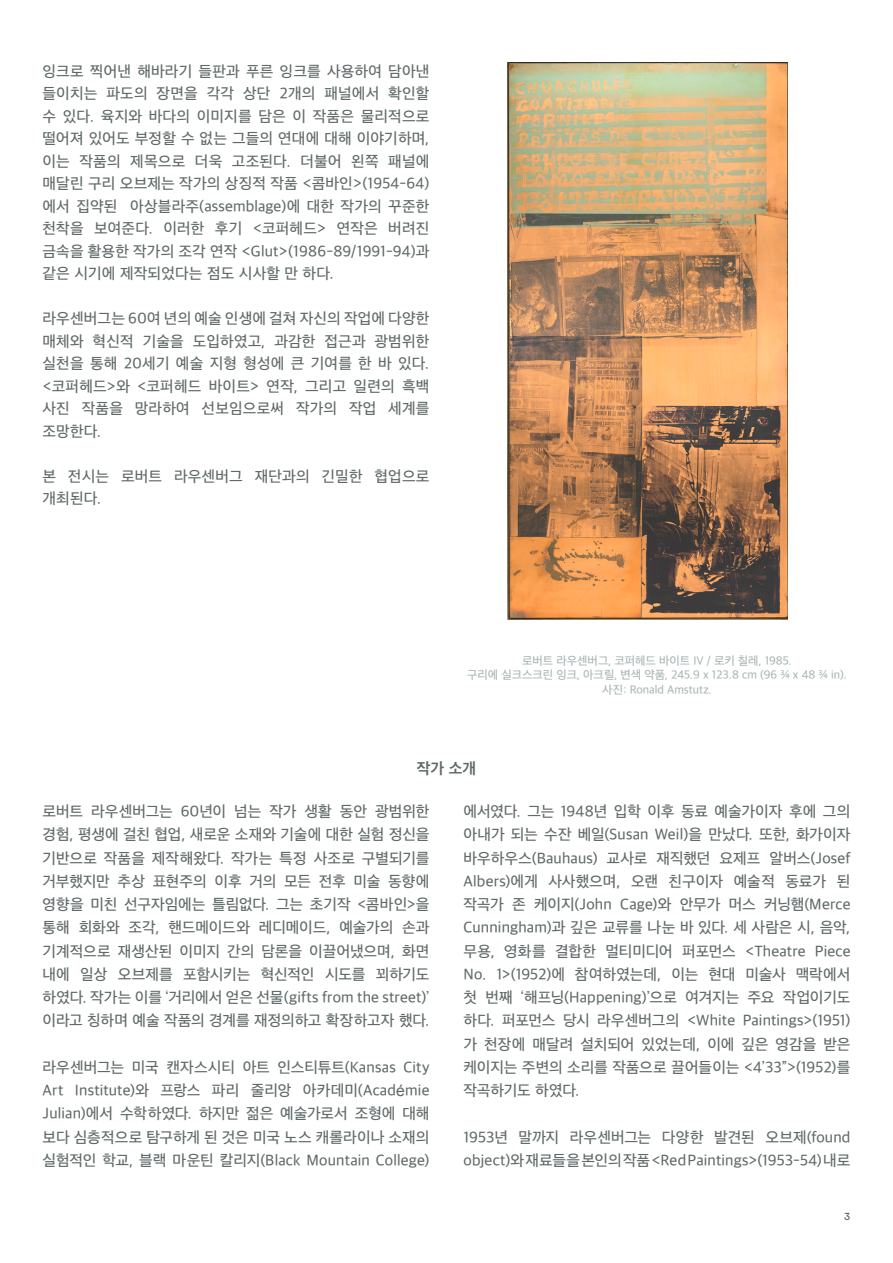
<style>
.page{position:relative;width:893px;height:1263px;background:#fff}
.page>*{position:absolute;margin:0;border:0;box-sizing:border-box;transform-origin:0 0}
.t1{font:500 15.75px/23.2px "Apple SD Gothic Neo";letter-spacing:.01em;color:#606969;text-align:justify}
.t2{font:700 15.75px "Apple SD Gothic Neo";color:#606969}
.t3{font:500 12px/14.4px "Apple SD Gothic Neo";color:#a9b5b5;text-align:center}
.t4{font:10.5px "Formale Grotesque N3";color:#606969}
.s1{font-family:"Arial";font-weight:400}
</style>
<div class="page">
<img style="left:507px;top:63px;width:280px;height:557px">
<p class="t1" style="left:43px;top:61px;width:388px;line-height:22.5px">잉크로 찍어낸 해바라기 들판과 푸른 잉크를 사용하여 담아낸 들이치는 파도의 장면을 각각 상단 2개의 패널에서 확인할 수 있다. 육지와 바다의 이미지를 담은 이 작품은 물리적으로 떨어져 있어도 부정할 수 없는 그들의 연대에 대해 이야기하며, 이는 작품의 제목으로 더욱 고조된다. 더불어 왼쪽 패널에 매달린 구리 오브제는 작가의 상징적 작품 &lt;콤바인&gt;(1954-64) 에서 집약된 아상블라주(assemblage)에 대한 작가의 꾸준한 천착을 보여준다. 이러한 후기 &lt;코퍼헤드&gt; 연작은 버려진 금속을 활용한 작가의 조각 연작 &lt;Glut&gt;(1986-89/1991-94)과 같은 시기에 제작되었다는 점도 시사할 만 하다.</p>
<p class="t1" style="left:43px;top:308px;width:388px;line-height:22.5px">라우센버그는 60여 년의 예술 인생에 걸쳐 자신의 작업에 다양한 매체와 혁신적 기술을 도입하였고, 과감한 접근과 광범위한 실천을 통해 20세기 예술 지형 형성에 큰 기여를 한 바 있다. &lt;코퍼헤드&gt;와 &lt;코퍼헤드 바이트&gt; 연작, 그리고 일련의 흑백 사진 작품을 망라하여 선보임으로써 작가의 작업 세계를 조망한다.</p>
<p class="t1" style="left:43px;top:466px;width:388px;line-height:22.5px">본 전시는 로버트 라우센버그 재단과의 긴밀한 협업으로 개최된다.</p>
<p class="t3" style="left:467px;top:654px;width:381px">로버트 라우센버그, 코퍼헤드 바이트 IV / 로키 칠레, 1985.<br>구리에 실크스크린 잉크, 아크릴, 변색 약품, 245.9 x 123.8 cm (96 ¾ x 48 ¾ in). 사진: Ronald Amstutz.</p>
<p class="t2" style="left:417px;top:760px;width:61px">작가 소개</p>
<p class="t1" style="left:43px;top:801px;width:388px">로버트 라우센버그는 60년이 넘는 작가 생활 동안 광범위한 경험, 평생에 걸친 협업, 새로운 소재와 기술에 대한 실험 정신을 기반으로 작품을 제작해왔다. 작가는 특정 사조로 구별되기를 거부했지만 추상 표현주의 이후 거의 모든 전후 미술 동향에 영향을 미친 선구자임에는 틀림없다. 그는 초기작 &lt;콤바인&gt;을 통해 회화와 조각, 핸드메이드와 레디메이드, 예술가의 손과 기계적으로 재생산된 이미지 간의 담론을 이끌어냈으며, 화면 내에 일상 오브제를 포함시키는 혁신적인 시도를 꾀하기도 하였다. 작가는 이를 ‘거리에서 얻은 선물(gifts from the street)’ 이라고 칭하며 예술 작품의 경계를 재정의하고 확장하고자 했다.</p>
<p class="t1" style="left:43px;top:1056px;width:388px">라우센버그는 미국 캔자스시티 아트 인스티튜트(Kansas City Art Institute)와 프랑스 파리 줄리앙 아카데미(Acad<span class="s1">é</span>mie Julian)에서 수학하였다. 하지만 젊은 예술가로서 조형에 대해 보다 심층적으로 탐구하게 된 것은 미국 노스 캐롤라이나 소재의 실험적인 학교, 블랙 마운틴 칼리지(Black Mountain College)</p>
<p class="t1" style="left:464px;top:801px;width:388px">에서였다. 그는 1948년 입학 이후 동료 예술가이자 후에 그의 아내가 되는 수잔 베일(Susan Weil)을 만났다. 또한, 화가이자 바우하우스(Bauhaus) 교사로 재직했던 요제프 알버스(Josef Albers)에게 사사했으며, 오랜 친구이자 예술적 동료가 된 작곡가 존 케이지(John Cage)와 안무가 머스 커닝햄(Merce Cunningham)과 깊은 교류를 나눈 바 있다. 세 사람은 시, 음악, 무용, 영화를 결합한 멀티미디어 퍼포먼스 &lt;Theatre Piece No. 1&gt;(1952)에 참여하였는데, 이는 현대 미술사 맥락에서 첫 번째 ‘해프닝(Happening)’으로 여겨지는 주요 작업이기도 하다. 퍼포먼스 당시 라우센버그의 &lt;White Paintings&gt;(1951) 가 천장에 매달려 설치되어 있었는데, 이에 깊은 영감을 받은 케이지는 주변의 소리를 작품으로 끌어들이는 &lt;4’33”&gt;(1952)를 작곡하기도 하였다.</p>
<p class="t1" style="left:464px;top:1126px;width:388px">1953년 말까지 라우센버그는 다양한 발견된 오브제(found object)와 재료들을 본인의 작품 &lt;Red Paintings&gt;(1953-54) 내로</p>
<p class="t4" style="left:844px;top:1211px;width:8px">3</p>
</div>
